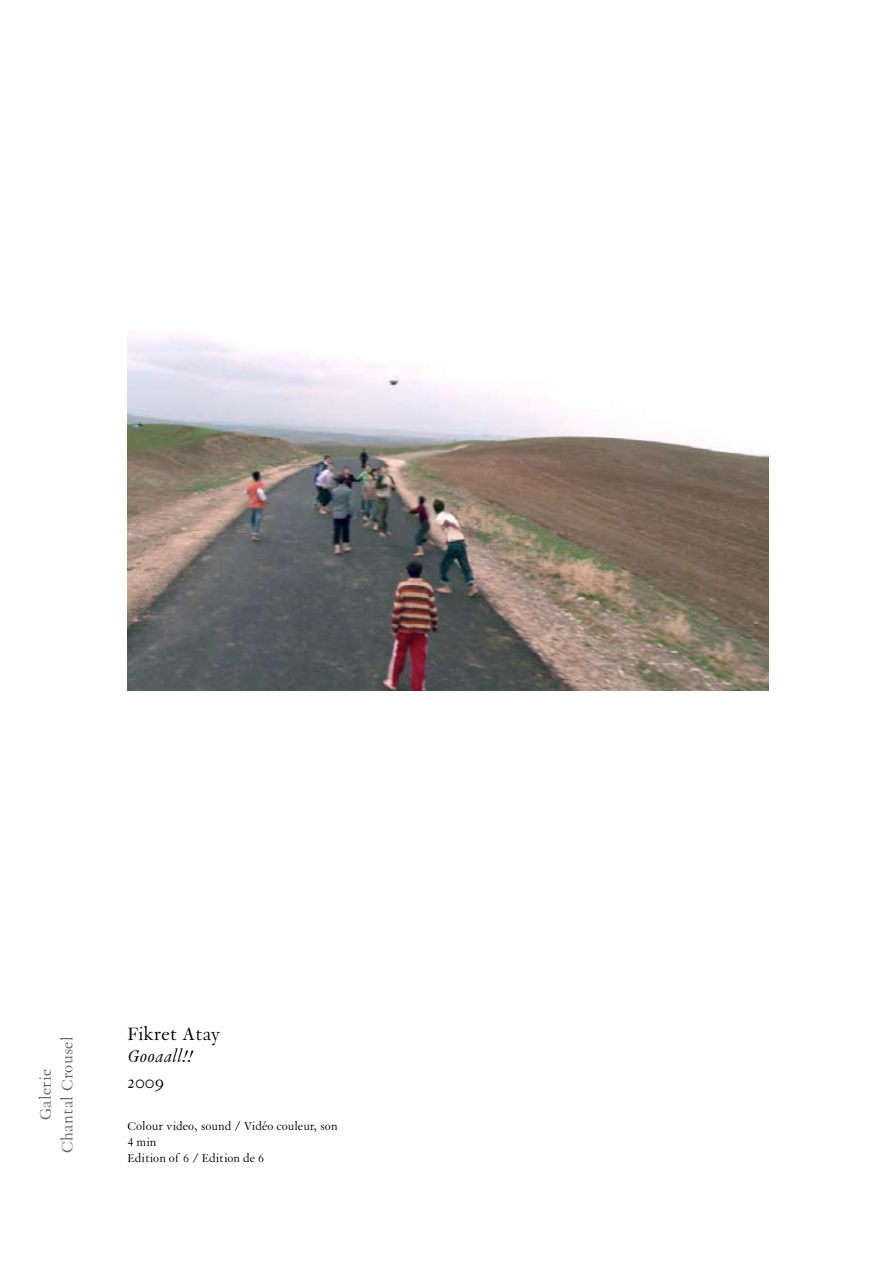
<style>
.page{position:relative;width:893px;height:1263px;background:#fff}
.page>*{position:absolute;margin:0;border:0;box-sizing:border-box;transform-origin:0 0}
.t1{font:21px "Van Dijck";color:#000}
.t2{font:italic 21px "Van Dijck";color:#000}
.t3{font:21px "Van Dijck Expert MT Alt Figs";color:#000}
.t4{font:18px/21.8px "Van Dijck";letter-spacing:.02em;color:#636467;text-align:center}
.t5{font:13.5px/16.2px "Van Dijck";color:#000}
</style>
<div class="page">
<img style="left:128px;top:335px;width:641px;height:355px">
<h2 class="t4" style="left:35px;top:1152px;width:118px;rotate:-90deg">Galerie<br>Chantal Crousel</h2>
<h1 class="t1" style="left:128px;top:1022px;width:95px">Fikret Atay</h1>
<h1 class="t2" style="left:128px;top:1045px;width:66px">Gooaall!!</h1>
<h1 class="t3" style="left:128px;top:1074px;width:38px">2009</h1>
<p class="t5" style="left:128px;top:1118px;width:212px">Colour video, sound / Vidéo couleur, son<br>4 min<br>Edition of 6 / Edition de 6</p>
</div>
